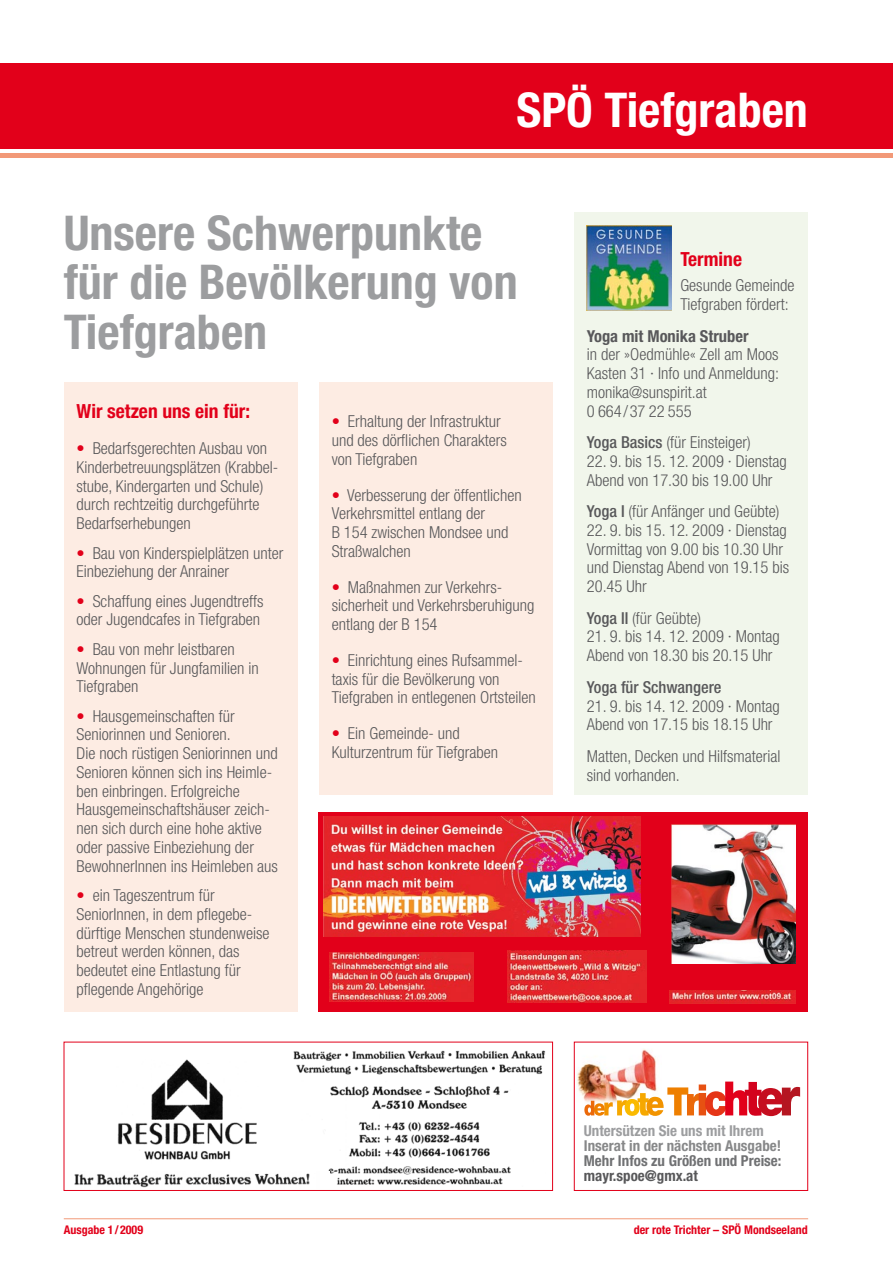
<style>
.page{position:relative;width:893px;height:1263px;background:#fff}
.page>*{position:absolute;margin:0;border:0;box-sizing:border-box;transform-origin:0 0}
.t1{font:700 condensed 48px/49.5px "Helvetica Neue";color:#9c9d9f}
.t2{font:700 condensed 48px "Helvetica Neue";color:#fff}
.t3{font:700 condensed 19.5px "Helvetica Neue";color:#e2001a}
.t4{font:300 condensed 16.5px/18.8px "Helvetica Neue";color:#58585a}
.t5{font:700 condensed 16.5px "Helvetica Neue";color:#58585a}
.t6{font:500 condensed 16.5px "Helvetica Neue";color:#58585a}
.t7{font:700 condensed 15px "Helvetica Neue";color:#878889}
.t8{font:700 condensed 15px "Helvetica Neue";color:#707173}
.t9{font:700 condensed 15px "Helvetica Neue";color:#9c9d9f}
.t10{font:700 condensed 15px "Helvetica Neue";color:#58585a}
.t11{font:700 condensed 12px "Helvetica Neue";color:#e2001a}
.s1{color:#e2001a}
.s2{font-weight:500}
</style>
<div class="page">
<div style="left:0;top:64px;width:893px;height:85px;background:#e2001a"></div>
<hr style="left:64px;top:1218px;width:744px;height:1px;background:#f29978">
<hr style="left:0;top:153px;width:893px;height:4px;background:#f29978">
<div style="left:64px;top:383px;width:234px;height:629px;background:#fdece3"></div>
<div style="left:319px;top:383px;width:234px;height:412px;background:#fdece3"></div>
<div style="left:64px;top:1042px;width:489px;height:149px;border:1px solid #e2001a"></div>
<img style="left:117px;top:1059px;width:140px;height:101px">
<img style="left:293px;top:1050px;width:252px;height:135px">
<img style="left:74px;top:1171px;width:256px;height:17px">
<div style="left:574px;top:1042px;width:234px;height:149px;border:1px solid #e2001a"></div>
<div style="left:319px;top:812px;width:489px;height:200px;background:#e2001a"></div>
<img style="left:324px;top:816px;width:317px;height:121px">
<img style="left:672px;top:825px;width:123px;height:138px">
<img style="left:330px;top:952px;width:144px;height:50px">
<img style="left:507px;top:951px;width:139px;height:51px">
<img style="left:669px;top:990px;width:127px;height:13px">
<div style="left:574px;top:213px;width:234px;height:582px;background:#f1f6eb"></div>
<img style="left:587px;top:225px;width:85px;height:85px">
<img style="left:577px;top:1049px;width:79px;height:50px">
<img style="left:584px;top:1081px;width:216px;height:35px">
<h1 class="t2" style="left:516px;top:80px;width:293px">SPÖ Tiefgraben</h1>
<h1 class="t1" style="left:64px;top:207px;width:455px">Unsere Schwerpunkte für die Bevölkerung von<br>Tiefgraben</h1>
<p class="t3" style="left:77px;top:400px;width:175px">Wir setzen uns ein für:</p>
<p class="t4" style="left:77px;top:439px;width:203px"><span class="s1">•</span> Bedarfsgerechten Ausbau von<br>Kinderbetreuungsplätzen (Krabbel&shy;stube, Kindergarten und Schule) durch rechtzeitig durchgeführte<br>Bedarfserhebungen</p>
<p class="t4" style="left:77px;top:543px;width:208px"><span class="s1">•</span> Bau von Kinderspielplätzen unter<br>Einbeziehung der Anrainer</p>
<p class="t4" style="left:77px;top:591px;width:188px"><span class="s1">•</span> Schaffung eines Jugendtreffs oder Jugendcafes in Tiefgraben</p>
<p class="t4" style="left:77px;top:639px;width:184px"><span class="s1">•</span> Bau von mehr leistbaren<br>Wohnungen für Jungfamilien in<br>Tiefgraben</p>
<p class="t4" style="left:77px;top:706px;width:203px"><span class="s1">•</span> Hausgemeinschaften für<br>Seniorinnen und Senioren.<br>Die noch rüstigen Seniorinnen und<br>Senioren können sich ins Heimle&shy;ben einbringen. Erfolgreiche<br>Hausgemeinschaftshäuser zeich&shy;nen sich durch eine hohe aktive oder passive Einbeziehung der<br>BewohnerInnen ins Heimleben aus</p>
<p class="t4" style="left:77px;top:886px;width:195px"><span class="s1">•</span> ein Tageszentrum für<br>SeniorInnen, in dem pflegebe&shy;dürftige Menschen stundenweise betreut werden können, das bedeutet eine Entlastung für pflegende Angehörige</p>
<p class="t4" style="left:332px;top:412px;width:177px"><span class="s1">•</span> Erhaltung der Infrastruktur und des dörflichen Charakters von Tiefgraben</p>
<p class="t4" style="left:332px;top:485px;width:191px"><span class="s1">•</span> Verbesserung der öffentlichen<br>Verkehrsmittel entlang der<br>B 154 zwischen Mondsee und<br>Straßwalchen</p>
<p class="t4" style="left:332px;top:577px;width:204px"><span class="s1">•</span> Maßnahmen zur Verkehrs&shy;sicherheit und Verkehrsberuhigung entlang der B 154</p>
<p class="t4" style="left:332px;top:651px;width:206px"><span class="s1">•</span> Einrichtung eines Rufsammel&shy;taxis für die Bevölkerung von<br>Tiefgraben in entlegenen Ortsteilen</p>
<p class="t4" style="left:332px;top:724px;width:168px"><span class="s1">•</span> Ein Gemeinde- und<br>Kulturzentrum für Tiefgraben</p>
<p class="t3" style="left:680px;top:248px;width:63px">Termine</p>
<p class="t4" style="left:680px;top:276px;width:116px">Gesunde Gemeinde<br>Tiefgraben fördert:</p>
<p class="t5" style="left:587px;top:326px;width:163px">Yoga mit Monika Struber</p>
<p class="t4" style="left:587px;top:345px;width:194px">in der »Oedmühle« Zell am Moos<br>Kasten 31 · Info und Anmeldung: monika@sunspirit.at<br>0 664/37 22 555</p>
<p class="t4" style="left:587px;top:433px;width:165px"><span class="s2">Yoga Basics</span> (für Einsteiger)</p>
<p class="t4" style="left:587px;top:452px;width:202px">22. 9. bis 15. 12. 2009 · Dienstag<br>Abend von 17.30 bis 19.00 Uhr</p>
<p class="t4" style="left:587px;top:502px;width:194px"><span class="s2">Yoga I</span> (für Anfänger und Geübte)</p>
<p class="t4" style="left:587px;top:521px;width:204px">22. 9. bis 15. 12. 2009 · Dienstag<br>Vormittag von 9.00 bis 10.30 Uhr und Dienstag Abend von 19.15 bis<br>20.45 Uhr</p>
<p class="t4" style="left:587px;top:608px;width:116px"><span class="s2">Yoga II</span> (für Geübte)</p>
<p class="t4" style="left:587px;top:627px;width:195px">21. 9. bis 14. 12. 2009 · Montag<br>Abend von 18.30 bis 20.15 Uhr</p>
<p class="t6" style="left:587px;top:677px;width:136px">Yoga für Schwangere</p>
<p class="t4" style="left:587px;top:696px;width:195px">21. 9. bis 14. 12. 2009 · Montag<br>Abend von 17.15 bis 18.15 Uhr</p>
<p class="t4" style="left:587px;top:746px;width:195px">Matten, Decken und Hilfsmaterial sind vorhanden.</p>
<p class="t9" style="left:584px;top:1122px;width:181px">Untersützen Sie uns mit Ihrem</p>
<p class="t7" style="left:584px;top:1137px;width:199px">Inserat in der nächsten Ausgabe!</p>
<p class="t8" style="left:584px;top:1152px;width:199px">Mehr Infos zu Größen und Preise:</p>
<p class="t10" style="left:584px;top:1167px;width:116px">mayr.spoe@gmx.at</p>
<p class="t11" style="left:64px;top:1222px;width:81px">Ausgabe 1/2009</p>
<p class="t11" style="left:634px;top:1222px;width:176px">der rote Trichter – SPÖ Mondseeland</p>
</div>
